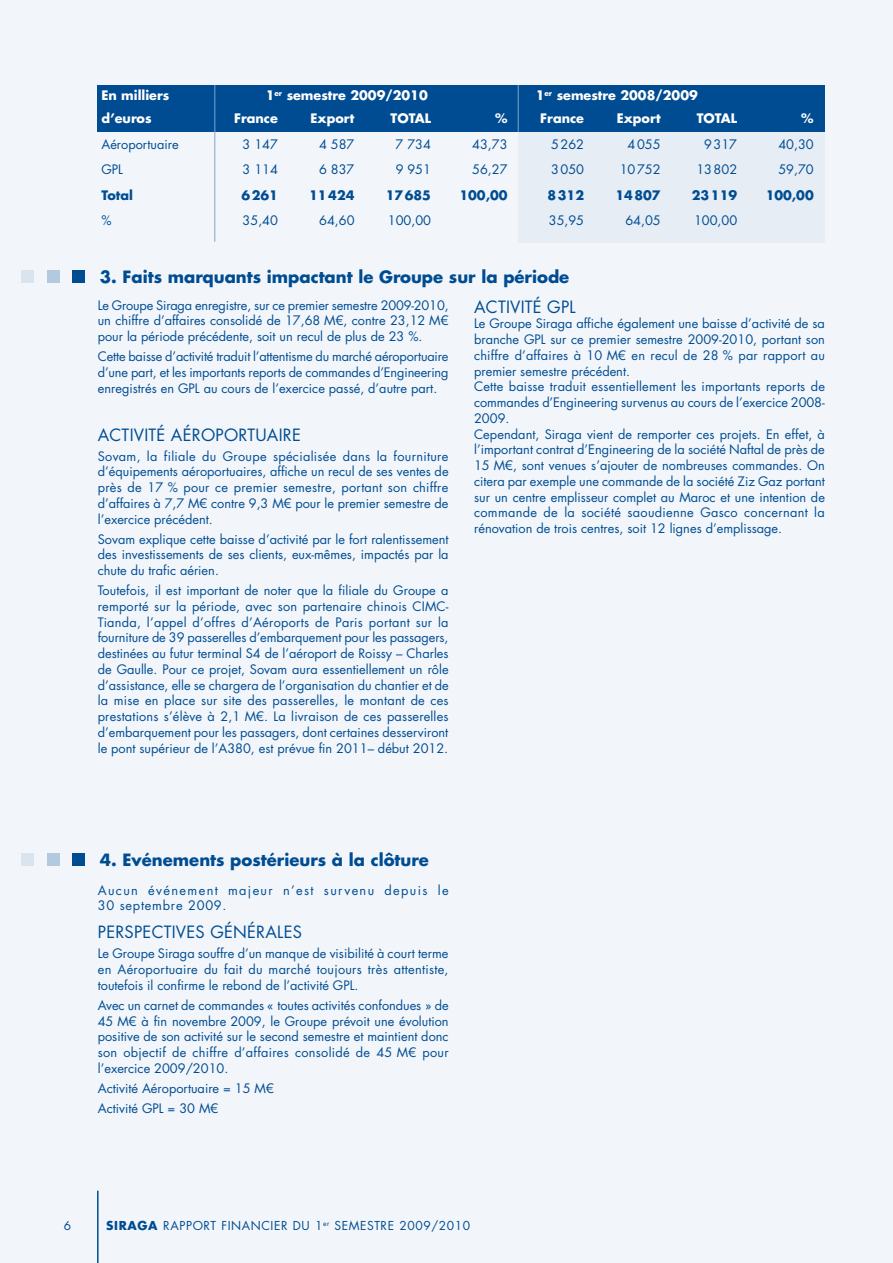
<style>
.page{position:relative;width:893px;height:1263px;background:#f2f6fa}
.page>*{position:absolute;margin:0;border:0;box-sizing:border-box;transform-origin:0 0}
.t1{font:700 16.5px "Futura LT";color:#004c93}
.t2{font:16.5px "Futura LT";letter-spacing:.015em;color:#004c93}
.t3{font:12.75px/15.8px "Futura LT";color:#004c93;text-align:justify}
.t4{font:700 12.75px "Futura LT";color:#fff}
.t5{font:12.75px/15.8px "Futura LT";letter-spacing:.06em;color:#004c93}
.t6{font:700 12.75px "Futura LT";color:#004c93}
.t7{font:12px "Futura LT";letter-spacing:.05em;color:#004c93}
.s1{font-weight:700}
</style>
<div class="page">
<hr style="left:97px;top:1191px;width:2px;height:72px;background:#004c93">
<div style="left:72px;top:270px;width:13px;height:12px;background:#004c93"></div>
<div style="left:47px;top:270px;width:13px;height:12px;background:#b3c9df"></div>
<div style="left:21px;top:270px;width:13px;height:12px;background:#d9e4ef"></div>
<div style="left:518px;top:86px;width:307px;height:156px;background:#e6edf4"></div>
<div style="left:98px;top:85px;width:727px;height:47px;background:#004c93"></div>
<hr style="left:214px;top:85px;width:1px;height:157px;background:#80a5c9">
<hr style="left:518px;top:85px;width:1px;height:47px;background:#80a5c9">
<div style="left:72px;top:853px;width:13px;height:12px;background:#004c93"></div>
<div style="left:47px;top:853px;width:13px;height:12px;background:#b3c9df"></div>
<div style="left:21px;top:853px;width:13px;height:12px;background:#d9e4ef"></div>
<p class="t4" style="left:101px;top:86px;width:69px">En milliers</p>
<p class="t4" style="left:266px;top:86px;width:164px">1<sup>er</sup> semestre 2009/2010</p>
<p class="t4" style="left:536px;top:86px;width:164px">1<sup>er</sup> semestre 2008/2009</p>
<p class="t4" style="left:101px;top:110px;width:52px">d’euros</p>
<p class="t4" style="left:234px;top:110px;width:45px">France</p>
<p class="t4" style="left:311px;top:110px;width:45px">Export</p>
<p class="t4" style="left:391px;top:110px;width:42px">TOTAL</p>
<p class="t4" style="left:495px;top:110px;width:14px">%</p>
<p class="t4" style="left:540px;top:110px;width:45px">France</p>
<p class="t4" style="left:617px;top:110px;width:45px">Export</p>
<p class="t4" style="left:697px;top:110px;width:42px">TOTAL</p>
<p class="t4" style="left:801px;top:110px;width:14px">%</p>
<p class="t3" style="left:101px;top:137px;width:79px">Aéroportuaire</p>
<p class="t3" style="left:243px;top:137px;width:37px">3 147</p>
<p class="t3" style="left:319px;top:137px;width:37px">4 587</p>
<p class="t3" style="left:396px;top:137px;width:37px">7 734</p>
<p class="t3" style="left:472px;top:137px;width:37px">43,73</p>
<p class="t3" style="left:551px;top:137px;width:35px">5262</p>
<p class="t3" style="left:628px;top:137px;width:35px">4055</p>
<p class="t3" style="left:704px;top:137px;width:35px">9317</p>
<p class="t3" style="left:778px;top:137px;width:37px">40,30</p>
<p class="t3" style="left:101px;top:162px;width:23px">GPL</p>
<p class="t3" style="left:243px;top:162px;width:37px">3 114</p>
<p class="t3" style="left:319px;top:162px;width:37px">6 837</p>
<p class="t3" style="left:396px;top:162px;width:37px">9 951</p>
<p class="t3" style="left:472px;top:162px;width:37px">56,27</p>
<p class="t3" style="left:551px;top:162px;width:35px">3050</p>
<p class="t3" style="left:620px;top:162px;width:42px">10752</p>
<p class="t3" style="left:696px;top:162px;width:42px">13802</p>
<p class="t3" style="left:778px;top:162px;width:37px">59,70</p>
<p class="t6" style="left:101px;top:187px;width:33px">Total</p>
<p class="t6" style="left:241px;top:187px;width:38px">6261</p>
<p class="t6" style="left:309px;top:187px;width:47px">11424</p>
<p class="t6" style="left:386px;top:187px;width:47px">17685</p>
<p class="t6" style="left:459px;top:187px;width:50px">100,00</p>
<p class="t6" style="left:548px;top:187px;width:38px">8312</p>
<p class="t6" style="left:615px;top:187px;width:47px">14807</p>
<p class="t6" style="left:692px;top:187px;width:47px">23119</p>
<p class="t6" style="left:766px;top:187px;width:50px">100,00</p>
<p class="t3" style="left:101px;top:213px;width:12px">%</p>
<p class="t3" style="left:243px;top:213px;width:37px">35,40</p>
<p class="t3" style="left:319px;top:213px;width:37px">64,60</p>
<p class="t3" style="left:388px;top:213px;width:45px">100,00</p>
<p class="t3" style="left:549px;top:213px;width:37px">35,95</p>
<p class="t3" style="left:625px;top:213px;width:37px">64,05</p>
<p class="t3" style="left:694px;top:213px;width:45px">100,00</p>
<p class="t1" style="left:100px;top:266px;width:471px">3. Faits marquants impactant le Groupe sur la période</p>
<p class="t3" style="left:98px;top:297px;width:352px">Le Groupe Siraga enregistre, sur ce premier semestre 2009-2010, un chiffre d’affaires consolidé de 17,68 M€, contre 23,12 M€ pour la période précédente, soit un recul de plus de 23 %.</p>
<p class="t3" style="left:98px;top:349px;width:352px">Cette baisse d’activité traduit l’attentisme du marché aéroportuaire d’une part, et les importants reports de commandes d’Engineering enregistrés en GPL au cours de l’exercice passé, d’autre part.</p>
<p class="t2" style="left:98px;top:424px;width:205px">Activité Aéroportuaire</p>
<p class="t3" style="left:98px;top:448px;width:352px">Sovam, la filiale du Groupe spécialisée dans la fourniture d’équipements aéroportuaires, affiche un recul de ses ventes de près de 17 % pour ce premier semestre, portant son chiffre d’affaires à 7,7 M€ contre 9,3 M€ pour le premier semestre de l’exercice précédent.</p>
<p class="t3" style="left:98px;top:531px;width:352px">Sovam explique cette baisse d’activité par le fort ralentissement des investissements de ses clients, eux-mêmes, impactés par la chute du trafic aérien.</p>
<p class="t3" style="left:98px;top:583px;width:352px">Toutefois, il est important de noter que la filiale du Groupe a remporté sur la période, avec son partenaire chinois CIMC</p>
<p class="t3" style="left:98px;top:598px;width:353px;text-indent:348px">- Tianda, l’appel d’offres d’Aéroports de Paris portant sur la fourniture de 39 passerelles d’embarquement pour les passagers, destinées au futur terminal S4 de l’aéroport de Roissy – Charles de Gaulle. Pour ce projet, Sovam aura essentiellement un rôle d’assistance, elle se chargera de l’organisation du chantier et de la mise en place sur site des passerelles, le montant de ces prestations s’élève à 2,1 M€. La livraison de ces passerelles d’embarquement pour les passagers, dont certaines desserviront le pont supérieur de l’A380, est prévue fin 2011– début 2012.</p>
<p class="t2" style="left:474px;top:296px;width:103px">Activité GPL</p>
<p class="t3" style="left:474px;top:316px;width:352px;text-align:left">Le Groupe Siraga affiche également une baisse d’activité de sa branche GPL sur ce premier semestre 2009-2010, portant son chiffre d’affaires à 10 M€ en recul de 28 % par rapport au premier semestre précédent.<br>Cette baisse traduit essentiellement les importants reports de commandes d’Engineering survenus au cours de l’exercice 2008- 2009.<br>Cependant, Siraga vient de remporter ces projets. En effet, à l’important contrat d’Engineering de la société Naftal de près de 15 M€, sont venues s’ajouter de nombreuses commandes. On citera par exemple une commande de la société Ziz Gaz portant sur un centre emplisseur complet au Maroc et une intention de commande de la société saoudienne Gasco concernant la rénovation de trois centres, soit 12 lignes d’emplissage.</p>
<p class="t1" style="left:100px;top:849px;width:331px">4. Evénements postérieurs à la clôture</p>
<p class="t5" style="left:98px;top:882px;width:352px">Aucun événement majeur n’est survenu depuis le<br>30 septembre 2009.</p>
<p class="t2" style="left:98px;top:922px;width:206px">Perspectives générales</p>
<p class="t3" style="left:98px;top:946px;width:352px">Le Groupe Siraga souffre d’un manque de visibilité à court terme en Aéroportuaire du fait du marché toujours très attentiste, toutefois il confirme le rebond de l’activité GPL.</p>
<p class="t3" style="left:98px;top:997px;width:352px">Avec un carnet de commandes « toutes activités confondues » de 45 M€ à fin novembre 2009, le Groupe prévoit une évolution positive de son activité sur le second semestre et maintient donc son objectif de chiffre d’affaires consolidé de 45 M€ pour l’exercice 2009/2010.</p>
<p class="t3" style="left:98px;top:1078px;width:178px;line-height:20px">Activité Aéroportuaire = 15 M€<br>Activité GPL = 30 M€</p>
<p class="t7" style="left:64px;top:1218px;width:9px">6</p>
<p class="t7" style="left:106px;top:1218px;width:365px"><span class="s1">siraga</span> Rapport financier du 1<sup>er</sup> semestre 2009/2010</p>
</div>
